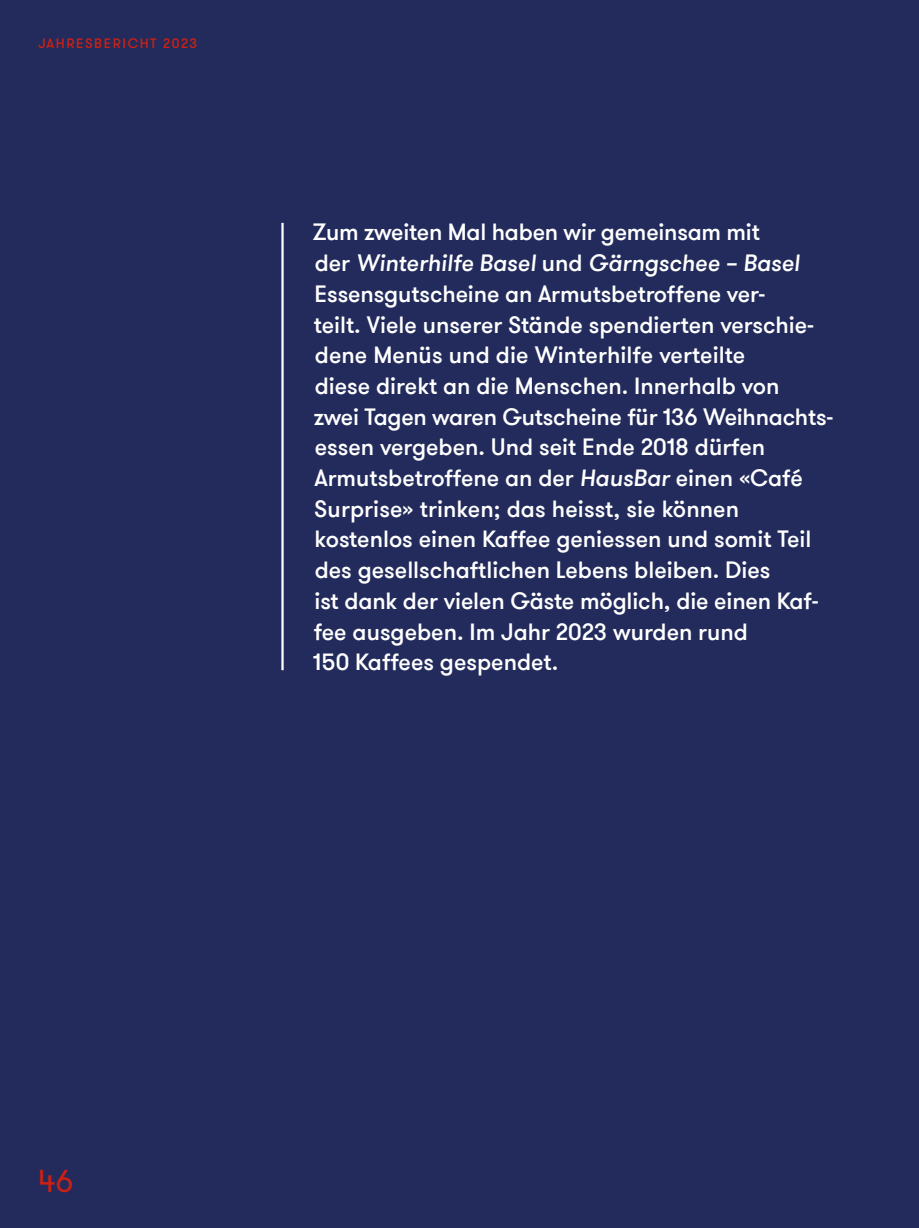
<style>
.page{position:relative;width:919px;height:1228px;background:#fff}
.page>*{position:absolute;margin:0;border:0;box-sizing:border-box;transform-origin:0 0}
.t1{font:31.5px "GT Walsheim Pro";color:#cc2013}
.t2{font:500 23.4px/30.6px "GT Walsheim Pro";color:#fff}
.t3{font:500 13.5px "GT Walsheim Pro";letter-spacing:.115em;color:#cc2013}
.s1{font-style:italic}
</style>
<div class="page">
<div style="left:0;top:0;width:918px;height:1228px;background:#222b5b"></div>
<hr style="left:281px;top:223px;width:2px;height:447px;background:#fff">
<p class="t3" style="left:38px;top:35px;width:160px">JAHRESBERICHT 2023</p>
<p class="t2" style="left:313px;top:217px;width:522px">Zum zweiten Mal haben wir gemeinsam mit<br>der <span class="s1">Winterhilfe Basel</span> und <span class="s1">Gärngschee – Basel </span>Essensgutscheine an Armutsbetroffene ver-<br>teilt. Viele unserer Stände spendierten verschie&shy;dene Menüs und die Winterhilfe verteilte<br>diese direkt an die Menschen. Innerhalb von<br>zwei Tagen waren Gutscheine für 136 Weihnachts&shy;essen vergeben. Und seit Ende 2018 dürfen Armutsbetroffene an der <span class="s1">HausBar</span> einen «Café Surprise» trinken; das heisst, sie können kostenlos einen Kaffee geniessen und somit Teil des gesellschaftlichen Lebens bleiben. Dies<br>ist dank der vielen Gäste möglich, die einen Kaf&shy;fee ausgeben. Im Jahr 2023 wurden rund<br>150 Kaffees gespendet.</p>
<h1 class="t1" style="left:38px;top:1161px;width:36px">46</h1>
</div>
